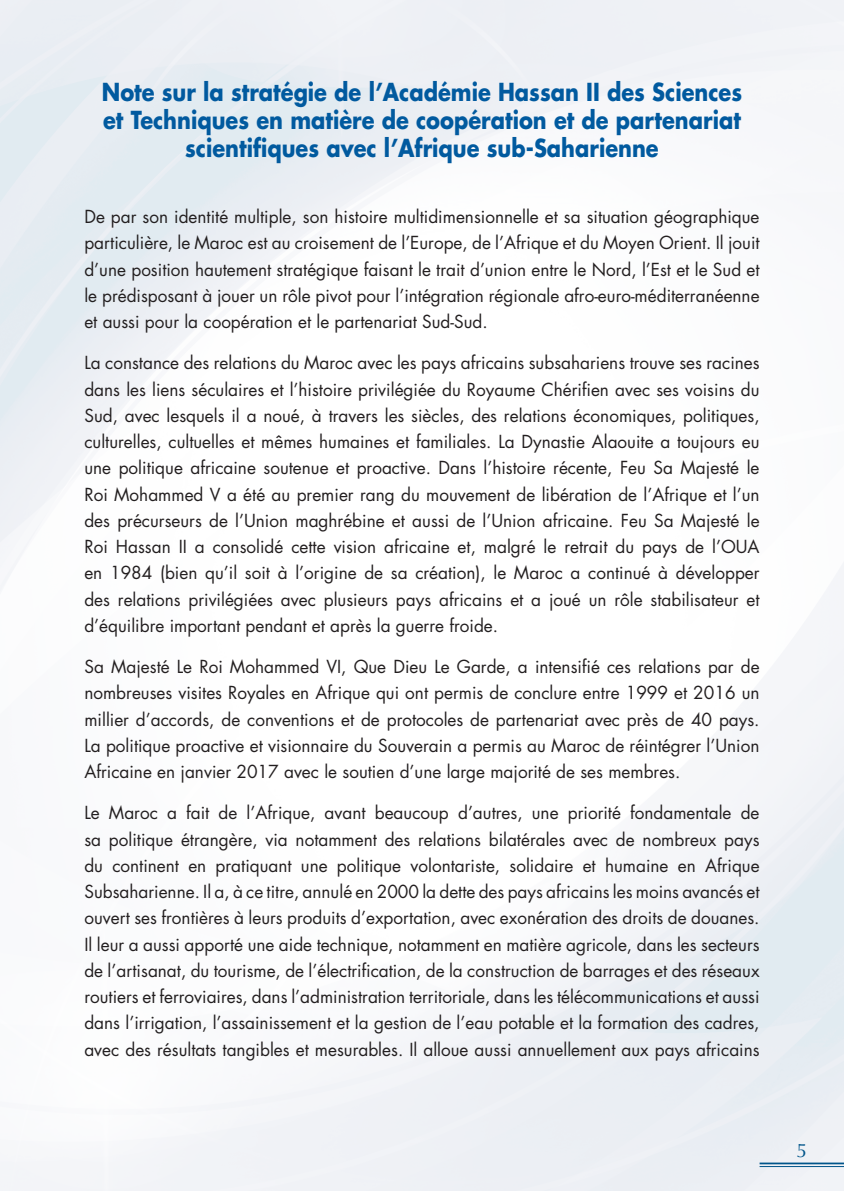
<style>
.page{position:relative;width:844px;height:1191px;background:#fff}
.page>*{position:absolute;margin:0;border:0;box-sizing:border-box;transform-origin:0 0}
.t1{font:700 24.15px/28px "Futura";color:#015a9f;text-align:center;scale:.87 1}
.t2{font:19.25px "Optima";color:#01558a}
.t3{font:17.5px/26.2px "Futura";color:#231f20;text-align:justify}
</style>
<div class="page">
<hr style="left:759px;top:1162px;width:84px;height:2px;background:#01558a">
<hr style="left:759px;top:1166px;width:84px;height:1px;background:#01558a">
<h1 class="t1" style="left:102px;top:77px;width:737px">Note sur la stratégie de l’Académie Hassan II des Sciences et Techniques en matière de coopération et de partenariat scientifiques avec l’Afrique sub-Saharienne</h1>
<p class="t3" style="left:84px;top:203px;width:676px">De par son identité multiple, son histoire multidimensionnelle et sa situation géographique particulière, le Maroc est au croisement de l’Europe, de l’Afrique et du Moyen Orient. Il jouit d’une position hautement stratégique faisant le trait d’union entre le Nord, l’Est et le Sud et le prédisposant à jouer un rôle pivot pour l’intégration régionale afro-euro-méditerranéenne et aussi pour la coopération et le partenariat Sud-Sud.</p>
<p class="t3" style="left:84px;top:349px;width:676px">La constance des relations du Maroc avec les pays africains subsahariens trouve ses racines dans les liens séculaires et l’histoire privilégiée du Royaume Chérifien avec ses voisins du Sud, avec lesquels il a noué, à travers les siècles, des relations économiques, politiques, culturelles, cultuelles et mêmes humaines et familiales. La Dynastie Alaouite a toujours eu une politique africaine soutenue et proactive. Dans l’histoire récente, Feu Sa Majesté le Roi Mohammed V a été au premier rang du mouvement de libération de l’Afrique et l’un des précurseurs de l’Union maghrébine et aussi de l’Union africaine. Feu Sa Majesté le Roi Hassan II a consolidé cette vision africaine et, malgré le retrait du pays de l’OUA en 1984 (bien qu’il soit à l’origine de sa création), le Maroc a continué à développer des relations privilégiées avec plusieurs pays africains et a joué un rôle stabilisateur et d’équilibre important pendant et après la guerre froide.</p>
<p class="t3" style="left:84px;top:653px;width:676px">Sa Majesté Le Roi Mohammed VI, Que Dieu Le Garde, a intensifié ces relations par de nombreuses visites Royales en Afrique qui ont permis de conclure entre 1999 et 2016 un millier d’accords, de conventions et de protocoles de partenariat avec près de 40 pays.<br>La politique proactive et visionnaire du Souverain a permis au Maroc de réintégrer l’Union Africaine en janvier 2017 avec le soutien d’une large majorité de ses membres.</p>
<p class="t3" style="left:84px;top:799px;width:676px">Le Maroc a fait de l’Afrique, avant beaucoup d’autres, une priorité fondamentale de sa politique étrangère, via notamment des relations bilatérales avec de nombreux pays du continent en pratiquant une politique volontariste, solidaire et humaine en Afrique Subsaharienne. Il a, à ce titre, annulé en 2000 la dette des pays africains les moins avancés et ouvert ses frontières à leurs produits d’exportation, avec exonération des droits de douanes.<br>Il leur a aussi apporté une aide technique, notamment en matière agricole, dans les secteurs de l’artisanat, du tourisme, de l’électrification, de la construction de barrages et des réseaux routiers et ferroviaires, dans l’administration territoriale, dans les télécommunications et aussi dans l’irrigation, l’assainissement et la gestion de l’eau potable et la formation des cadres, avec des résultats tangibles et mesurables. Il alloue aussi annuellement aux pays africains</p>
<p class="t2" style="left:796px;top:1139px;width:12px">5</p>
</div>
